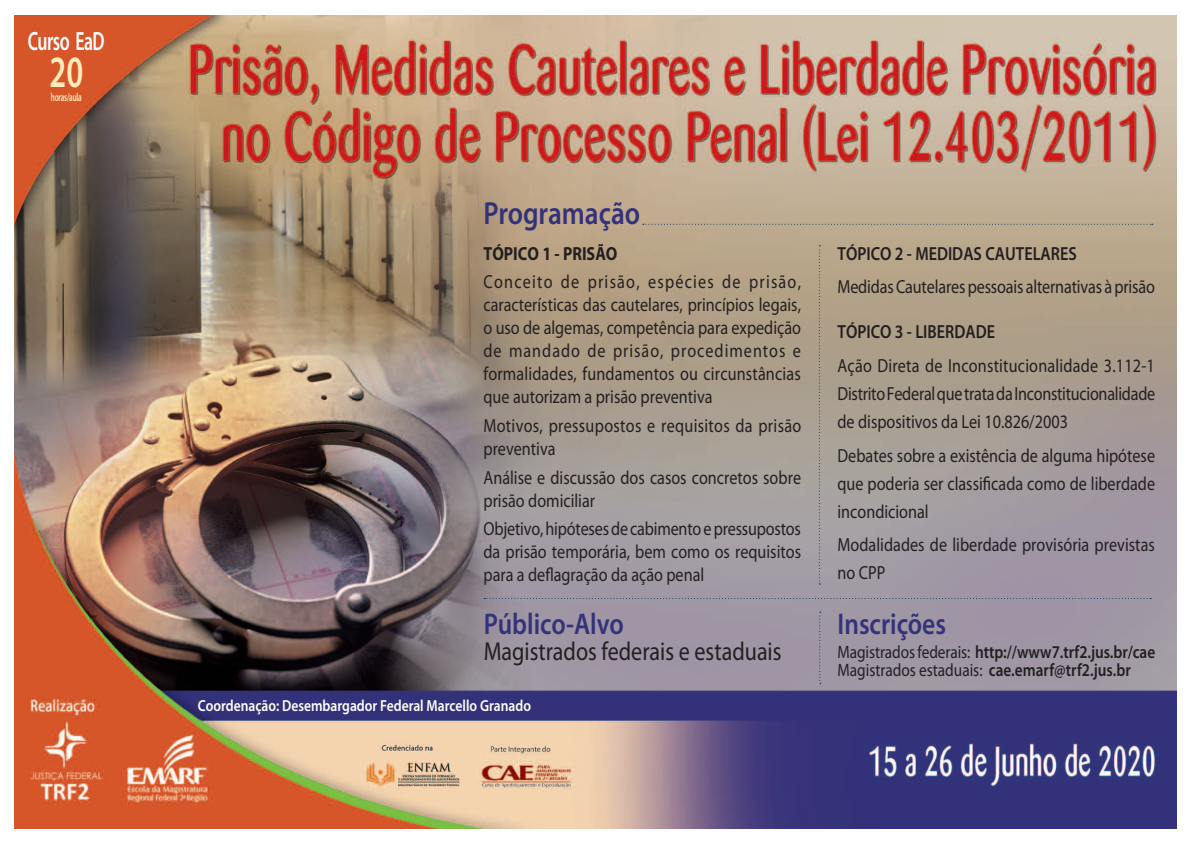
<style>
.page{position:relative;width:1191px;height:842px;background:#fff}
.page>*{position:absolute;margin:0;border:0;box-sizing:border-box;transform-origin:0 0}
.t1{font:600 44.9px "Myriad Pro";color:#feedbb;scale:.7 1}
.t2{font:600 32px "Myriad Pro";color:#34327a;scale:.85 1}
.t3{font:600 30px "Myriad Pro";color:#34327a;scale:.85 1}
.t4{font:600 26.5px "Myriad Pro";letter-spacing:-.03em;color:#fff;scale:.67 1}
.t5{font:26px "Myriad Pro";color:#231f20;scale:.85 1}
.t6{font:19px/23px "Myriad Pro";color:#231f20;text-align:justify;scale:.85 1}
.t7{font:19px/23px "Myriad Pro";letter-spacing:.02em;color:#231f20;scale:.85 1}
.t8{font:600 19px "Myriad Pro";color:#231f20;scale:.85 1}
.t9{font:700 19px "Myriad Pro";color:#231f20;scale:.85 1}
.t10{font:600 18px/18px "Myriad Pro";letter-spacing:-.005em;color:#231f20;scale:.85 1}
.t11{font:600 16px "Myriad Pro";color:#fff;scale:.85 1}
.t12{font:600 11.5px "Myriad Pro";letter-spacing:-.03em;color:#feedbb;scale:.62 1}
.s1{font-weight:400}
</style>
<div class="page">
<img style="left:14px;top:15px;width:1162px;height:814px">
<svg style="left:643px;top:224px;width:509px;height:1px"></svg>
<svg style="left:484px;top:598px;width:667px;height:1px"></svg>
<svg style="left:819px;top:612px;width:2px;height:72px"></svg>
<svg style="left:819px;top:245px;width:1px;height:339px"></svg>
<h3 class="t4" style="left:28px;top:24px;width:116px">Curso EaD</h3>
<h1 class="t1" style="left:49px;top:43px;width:50px">20</h1>
<p class="t12" style="left:51px;top:90px;width:51px">horas/aula</p>
<h2 class="t2" style="left:483px;top:192px;width:186px">Programação</h2>
<p class="t9" style="left:483px;top:241px;width:159px">TÓPICO 1 - PRISÃO</p>
<p class="t6" style="left:483px;top:270px;width:375px">Conceito de prisão, espécies de prisão, características das cautelares, princípios legais, o uso de algemas, competência para expedição de mandado de prisão, procedimentos e formalidades, fundamentos ou circunstâncias que autorizam a prisão preventiva</p>
<p class="t7" style="left:483px;top:414px;width:375px">Motivos, pressupostos e requisitos da prisão preventiva</p>
<p class="t6" style="left:483px;top:465px;width:375px">Análise e discussão dos casos concretos sobre prisão domiciliar</p>
<p class="t6" style="left:483px;top:517px;width:375px">Objetivo, hipóteses de cabimento e pressupostos da prisão temporária, bem como os requisitos para a deflagração da ação penal</p>
<h3 class="t3" style="left:484px;top:605px;width:166px">Público-Alvo</h3>
<h3 class="t5" style="left:484px;top:635px;width:352px">Magistrados federais e estaduais</h3>
<p class="t11" style="left:198px;top:696px;width:393px">Coordenação: Desembargador Federal Marcello Granado</p>
<p class="t8" style="left:837px;top:241px;width:283px">TÓPICO 2 - MEDIDAS CAUTELARES</p>
<p class="t6" style="left:837px;top:275px;width:375px">Medidas Cautelares pessoais alternativas à prisão</p>
<p class="t8" style="left:837px;top:320px;width:187px">TÓPICO 3 - LIBERDADE</p>
<p class="t6" style="left:837px;top:351px;width:375px;line-height:28px">Ação Direta de Inconstitucionalidade 3.112-1<br>Distrito Federal que trata da Inconstitucionalidade de dispositivos da Lei 10.826/2003</p>
<p class="t6" style="left:837px;top:441px;width:375px;line-height:28px">Debates sobre a existência de alguma hipótese que poderia ser classificada como de liberdade incondicional</p>
<p class="t6" style="left:837px;top:531px;width:375px;line-height:28px">Modalidades de liberdade provisória previstas no CPP</p>
<h3 class="t3" style="left:837px;top:605px;width:129px">Inscrições</h3>
<p class="t10" style="left:837px;top:642px;width:375px"><span class="s1">Magistrados federais:</span> http://www7.trf2.jus.br/cae<br><span class="s1">Magistrados estaduais:</span> cae.emarf@trf2.jus.br</p>
</div>
